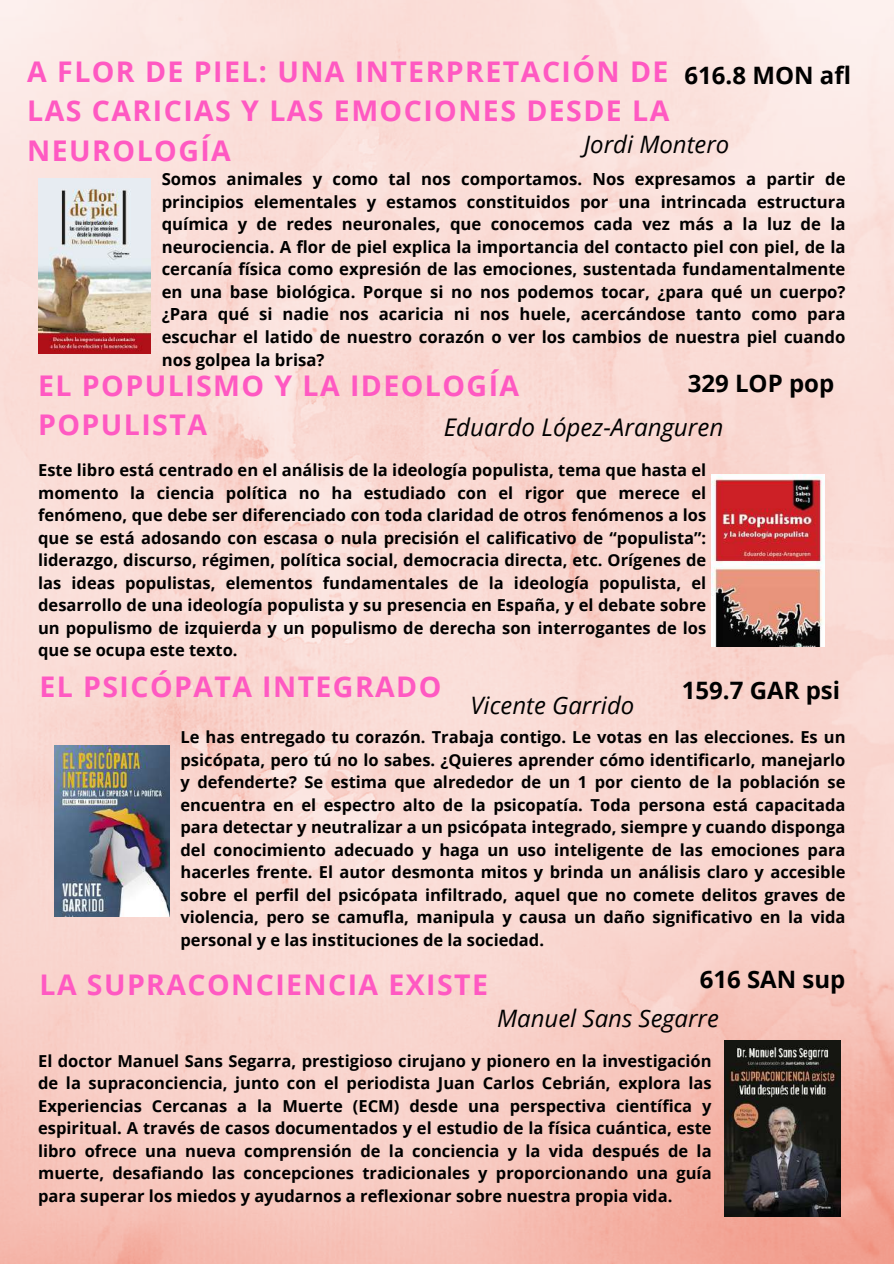
<style>
.page{position:relative;width:894px;height:1264px;background:#fff}
.page>*{position:absolute;margin:0;border:0;box-sizing:border-box;transform-origin:0 0}
.t1{font:700 28.5px/39.3px "Open Sans";letter-spacing:.05em;color:#ff59c2;text-align:justify}
.t2{font:italic 24.3px "Open Sans";color:#000}
.t3{font:italic 24px "Open Sans";color:#000}
.t4{font:700 24px "Open Sans";color:#000}
.t5{font:700 16.65px/22.5px "Open Sans";color:#000;text-align:justify}
.t6{font:700 16.5px/22.5px "Open Sans";color:#000;text-align:justify}
</style>
<div class="page">
<img style="left:0;top:0;width:893px;height:1263px">
<img style="left:38px;top:178px;width:113px;height:176px">
<img style="left:711px;top:474px;width:112px;height:172px">
<img style="left:55px;top:745px;width:114px;height:171px">
<img style="left:724px;top:1040px;width:115px;height:176px">
<h1 class="t1" style="left:27px;top:51px;width:643px">A FLOR DE PIEL: UNA INTERPRETACIÓN DE LAS CARICIAS Y LAS EMOCIONES DESDE LA NEUROLOGÍA</h1>
<h3 class="t4" style="left:684px;top:58px;width:168px">616.8 MON afl</h3>
<h3 class="t3" style="left:583px;top:127px;width:147px">Jordi Montero</h3>
<p class="t5" style="left:162px;top:168px;width:685px">Somos animales y como tal nos comportamos. Nos expresamos a partir de principios elementales y estamos constituidos por una intrincada estructura química y de redes neuronales, que conocemos cada vez más a la luz de la neurociencia. A flor de piel explica la importancia del contacto piel con piel, de la cercanía física como expresión de las emociones, sustentada fundamentalmente en una base biológica. Porque si no nos podemos tocar, ¿para qué un cuerpo? ¿Para qué si nadie nos acaricia ni nos huele, acercándose tanto como para escuchar el latido de nuestro corazón o ver los cambios de nuestra piel cuando nos golpea la brisa?</p>
<h1 class="t1" style="left:38px;top:365px;width:482px">EL POPULISMO Y LA IDEOLOGÍA<br>POPULISTA</h1>
<h3 class="t4" style="left:687px;top:366px;width:148px">329 LOP pop</h3>
<h2 class="t2" style="left:443px;top:410px;width:281px">Eduardo López-Aranguren</h2>
<p class="t6" style="left:38px;top:458px;width:669px">Este libro está centrado en el análisis de la ideología populista, tema que hasta el momento la ciencia política no ha estudiado con el rigor que merece el fenómeno, que debe ser diferenciado con toda claridad de otros fenómenos a los que se está adosando con escasa o nula precisión el calificativo de “populista”: liderazgo, discurso, régimen, política social, democracia directa, etc. Orígenes de las ideas populistas, elementos fundamentales de la ideología populista, el desarrollo de una ideología populista y su presencia en España, y el debate sobre un populismo de izquierda y un populismo de derecha son interrogantes de los que se ocupa este texto.</p>
<h1 class="t1" style="left:40px;top:666px;width:403px">EL PSICÓPATA INTEGRADO</h1>
<h3 class="t4" style="left:681px;top:673px;width:160px">159.7 GAR psi</h3>
<h3 class="t3" style="left:470px;top:688px;width:165px">Vicente Garrido</h3>
<p class="t6" style="left:180px;top:725px;width:666px">Le has entregado tu corazón. Trabaja contigo. Le votas en las elecciones. Es un psicópata, pero tú no lo sabes. ¿Quieres aprender cómo identificarlo, manejarlo y defenderte? Se estima que alrededor de un 1 por ciento de la población se encuentra en el espectro alto de la psicopatía. Toda persona está capacitada para detectar y neutralizar a un psicópata integrado, siempre y cuando disponga del conocimiento adecuado y haga un uso inteligente de las emociones para hacerles frente. El autor desmonta mitos y brinda un análisis claro y accesible sobre el perfil del psicópata infiltrado, aquel que no comete delitos graves de violencia, pero se camufla, manipula y causa un daño significativo en la vida personal y e las instituciones de la sociedad.</p>
<h1 class="t1" style="left:40px;top:964px;width:450px">LA SUPRACONCIENCIA EXISTE</h1>
<h3 class="t4" style="left:699px;top:962px;width:147px">616 SAN sup</h3>
<h3 class="t3" style="left:497px;top:1001px;width:223px">Manuel Sans Segarre</h3>
<p class="t6" style="left:38px;top:1049px;width:674px">El doctor Manuel Sans Segarra, prestigioso cirujano y pionero en la investigación de la supraconciencia, junto con el periodista Juan Carlos Cebrián, explora las Experiencias Cercanas a la Muerte (ECM) desde una perspectiva científica y espiritual. A través de casos documentados y el estudio de la física cuántica, este libro ofrece una nueva comprensión de la conciencia y la vida después de la muerte, desafiando las concepciones tradicionales y proporcionando una guía para superar los miedos y ayudarnos a reflexionar sobre nuestra propia vida.</p>
</div>
